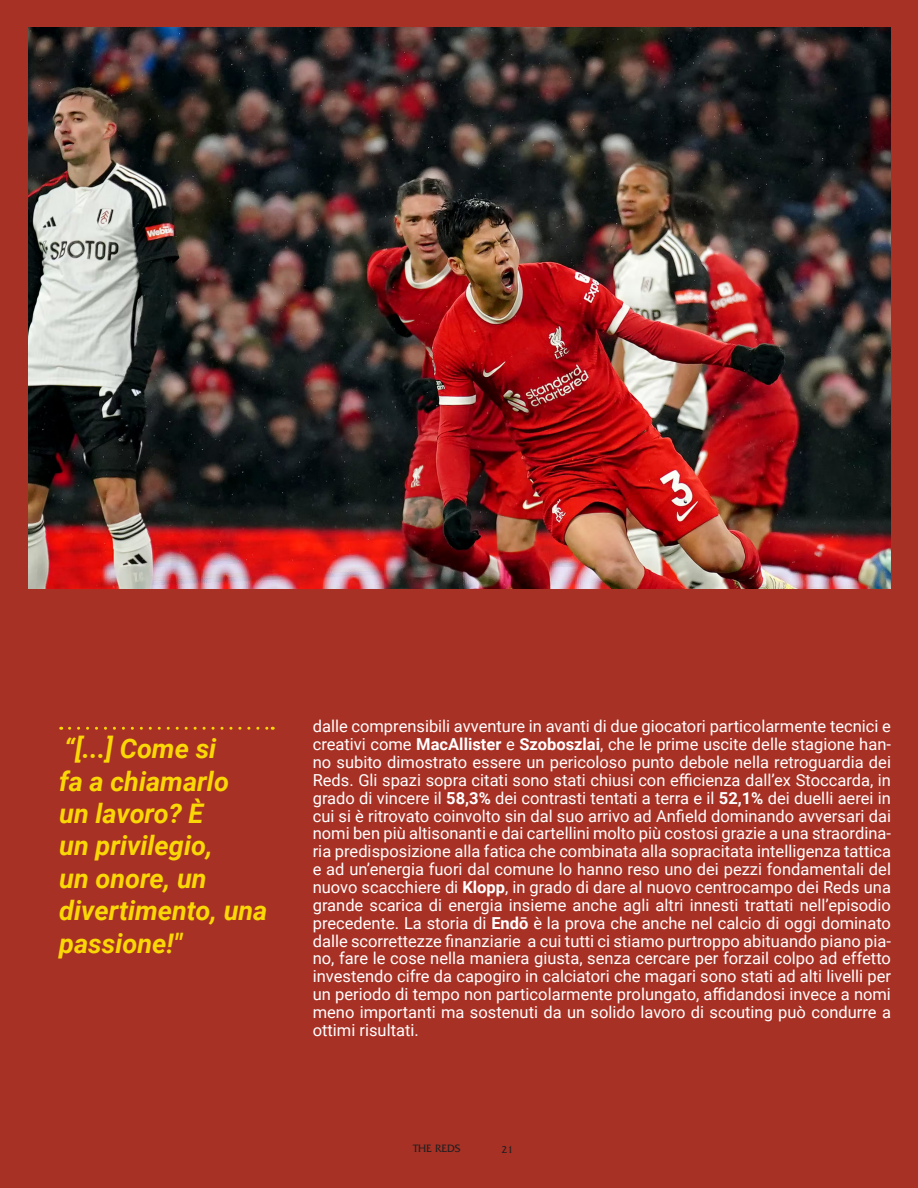
<style>
.page{position:relative;width:918px;height:1188px;background:#a83125}
.page>*{position:absolute;margin:0;border:0;box-sizing:border-box;transform-origin:0 0}
.Pull_Quote_-_Under_D{font:italic 700 27px/32.4px "Roboto";color:#fad706}
.Body_Text_-_Light_Ye{font:16.5px/17.9px "Roboto";color:#fff;text-align:justify}
.t1{font:11.25px "Friz Quadrata";color:#231f20}
.t2{font:10.5px "Friz Quadrata";color:#231f20}
.s1{font-weight:700}
</style>
<div class="page">
<img style="left:28px;top:27px;width:863px;height:562px">
<svg style="left:70px;top:727px;width:203px;height:3px"></svg>
<p class="Pull_Quote_-_Under_D" style="left:59px;top:731px;width:210px">“[...] Come si<br>fa a chiamarlo<br>un lavoro? È<br>un privilegio,<br>un onore, un divertimento, una passione!"</p>
<p class="Body_Text_-_Light_Ye" style="left:313px;top:717px;width:580px">dalle comprensibili avventure in avanti di due giocatori particolarmente tecnici e creativi come <span class="s1">MacAllister</span> e <span class="s1">Szoboszlai</span>, che le prime uscite delle stagione han&shy;no subito dimostrato essere un pericoloso punto debole nella retroguardia dei Reds. Gli spazi sopra citati sono stati chiusi con efficienza dall’ex Stoccarda, in grado di vincere il <span class="s1">58,3%</span> dei contrasti tentati a terra e il <span class="s1">52,1%</span> dei duelli aerei in cui si è ritrovato coinvolto sin dal suo arrivo ad Anfield dominando avversari dai nomi ben più altisonanti e dai cartellini molto più costosi grazie a una straordina&shy;ria predisposizione alla fatica che combinata alla sopracitata intelligenza tattica e ad un’energia fuori dal comune lo hanno reso uno dei pezzi fondamentali del nuovo scacchiere di <span class="s1">Klopp</span>, in grado di dare al nuovo centrocampo dei Reds una grande scarica di energia insieme anche agli altri innesti trattati nell’episodio precedente. La storia di <span class="s1">Endō</span> è la prova che anche nel calcio di oggi dominato dalle scorrettezze finanziarie a cui tutti ci stiamo purtroppo abituando piano pia&shy;no, fare le cose nella maniera giusta, senza cercare per forzail colpo ad effetto investendo cifre da capogiro in calciatori che magari sono stati ad alti livelli per un periodo di tempo non particolarmente prolungato, affidandosi invece a nomi meno importanti ma sostenuti da un solido lavoro di scouting può condurre a ottimi risultati.</p>
<p class="t1" style="left:413px;top:1142px;width:49px">THE REDS</p>
<p class="t2" style="left:502px;top:1143px;width:13px">21</p>
</div>
